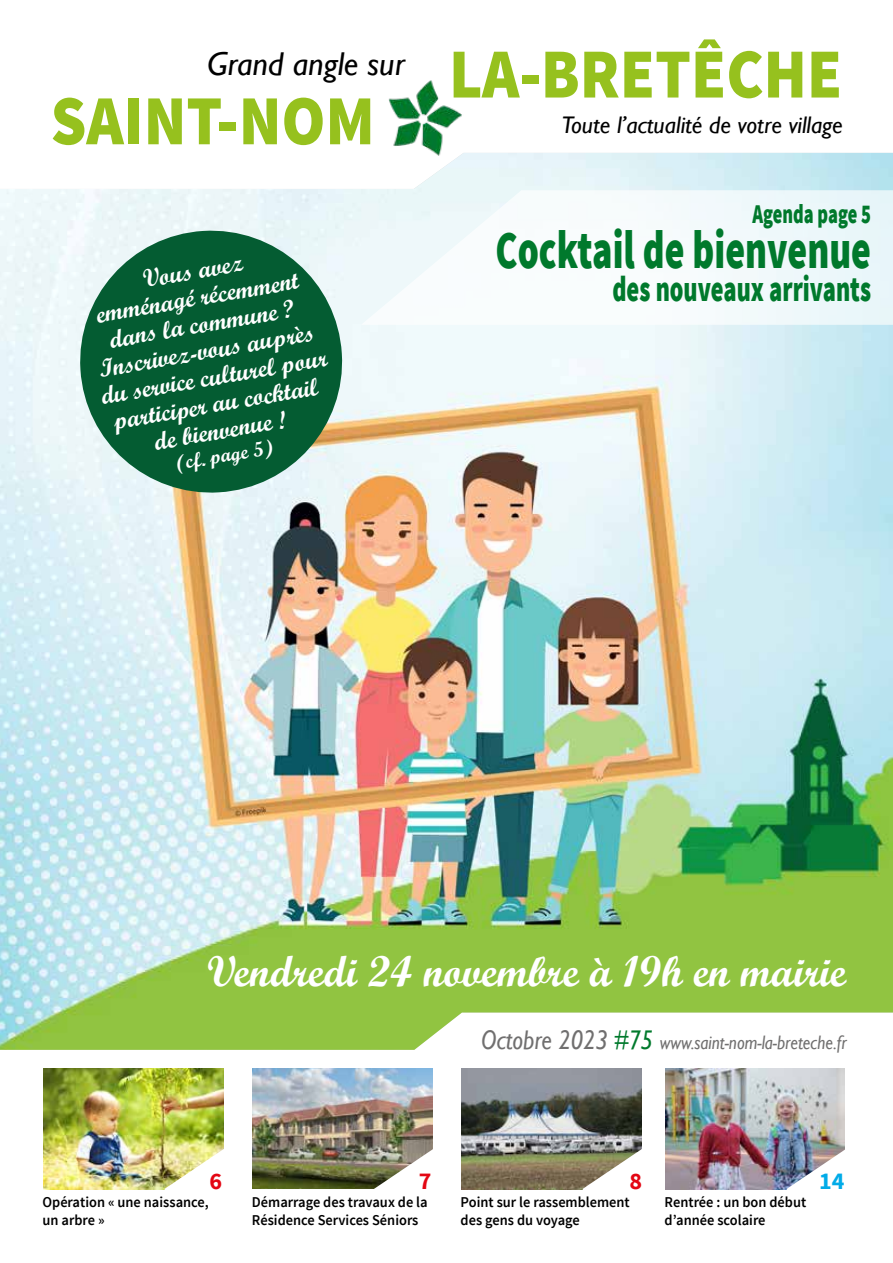
<style>
.page{position:relative;width:893px;height:1263px;background:#fff}
.page>*{position:absolute;margin:0;border:0;box-sizing:border-box;transform-origin:0 0}
.t1{font:900 70.5px "Source Sans Pro";color:#96c11e;scale:.9 1}
.t2{font:900 54px "Source Sans Pro";color:#00792c;scale:.7 1}
.t3{font:43.05px "Script MT Bold";color:#fff}
.t4{font:900 36px "Source Sans Pro";color:#00792c;scale:.68 1}
.t5{font:italic 33px "Gill Sans";color:#000}
.t6{font:900 27px "Source Sans Pro";color:#00792c;scale:.68 1}
.t7{font:24.75px/27px "Script MT Bold";color:#fff;text-align:center}
.t8{font:italic 24px "Gill Sans";color:#000}
.t9{font:700 24px "Source Sans Pro";color:#e30613}
.t10{font:700 24px "Source Sans Pro";color:#01abe8}
.t11{font:20.25px "Script MT Bold";color:#fff}
.t12{font:italic 19.5px "Gill Sans";color:#706f6f;scale:.88 1}
.t13{font:600 15px/18px "Source Sans Pro";color:#000;scale:.96 1}
.s1{font-size:27px}
.s2{font-size:27px;color:#00792c}
</style>
<div class="page">
<img style="left:0;top:153px;width:893px;height:897px">
<img style="left:253px;top:1068px;width:180px;height:120px">
<img style="left:43px;top:1068px;width:180px;height:121px">
<img style="left:665px;top:1068px;width:180px;height:121px">
<img style="left:386px;top:80px;width:77px;height:77px">
<svg style="left:361px;top:190px;width:532px;height:135px;fill:#f3fafc"></svg>
<svg style="left:374px;top:1148px;width:59px;height:41px"></svg>
<svg style="left:164px;top:1148px;width:60px;height:42px"></svg>
<img style="left:786px;top:1148px;width:59px;height:42px">
<img style="left:461px;top:1068px;width:180px;height:121px">
<svg style="left:582px;top:1148px;width:60px;height:42px"></svg>
<svg style="left:76px;top:227px;width:270px;height:270px;background:#418465"></svg>
<h3 class="t5" style="left:207px;top:44px;width:199px">Grand angle sur</h3>
<h1 class="t1" style="left:51px;top:75px;width:362px">SAINT-NOM</h1>
<h3 class="t7" style="left:80px;top:276px;width:230px;rotate:-10deg">Vous avez<br>emménagé récemment dans la commune ?<br>Inscrivez-vous auprès du service culturel pour participer au cocktail de bienvenue !</h3>
<h3 class="t11" style="left:174px;top:451px;width:100px;rotate:-10deg">(cf. page 5)</h3>
<h1 class="t1" style="left:449px;top:28px;width:438px">LA-BRETÊCHE</h1>
<h3 class="t8" style="left:561px;top:110px;width:283px">Toute l’actualité de votre village</h3>
<h3 class="t6" style="left:752px;top:196px;width:176px">Agenda page 5</h3>
<h2 class="t2" style="left:496px;top:215px;width:538px">Cocktail de bienvenue</h2>
<h3 class="t4" style="left:612px;top:266px;width:382px">des nouveaux arrivants</h3>
<h3 class="t3" style="left:207px;top:945px;width:641px">Vendredi 24 novembre à 19h en mairie</h3>
<h3 class="t12" style="left:481px;top:1031px;width:417px"><span class="s1">Octobre 2023</span> <span class="s2">#75</span> www.saint-nom-la-breteche.fr</h3>
<h3 class="t9" style="left:210px;top:1165px;width:14px">6</h3>
<h3 class="t9" style="left:419px;top:1165px;width:14px">7</h3>
<h3 class="t10" style="left:819px;top:1165px;width:27px">14</h3>
<p class="t13" style="left:252px;top:1193px;width:185px">Démarrage des travaux de la<br>Résidence Services Séniors</p>
<h3 class="t9" style="left:629px;top:1165px;width:14px">8</h3>
<p class="t13" style="left:43px;top:1193px;width:175px">Opération « une naissance, un arbre »</p>
<p class="t13" style="left:665px;top:1193px;width:149px">Rentrée : un bon début d’année scolaire</p>
<p class="t13" style="left:461px;top:1193px;width:178px">Point sur le rassemblement des gens du voyage</p>
</div>
